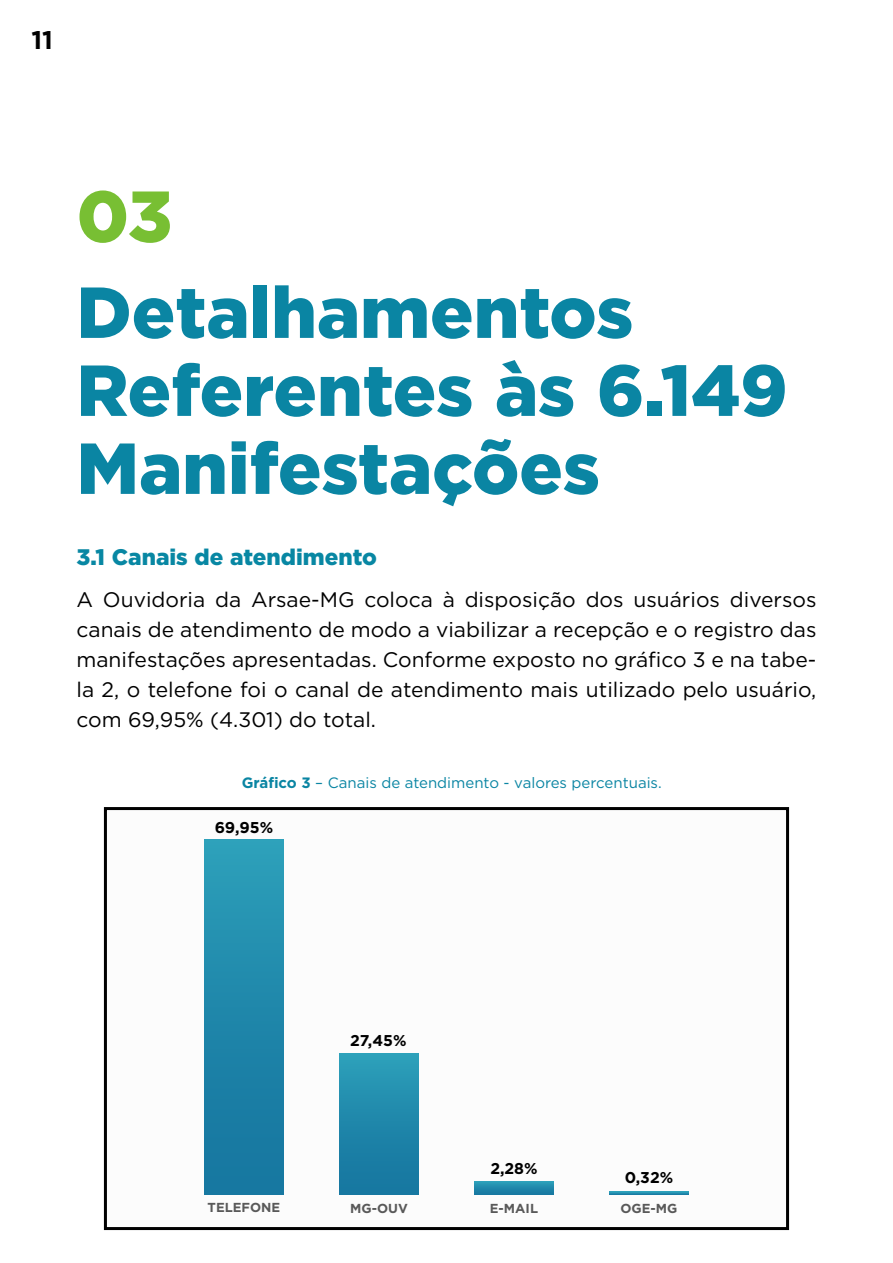
<style>
.page{position:relative;width:893px;height:1263px;background:#fff}
.page>*{position:absolute;margin:0;border:0;box-sizing:border-box;transform-origin:0 0}
.t1{font:900 72px/96px "Gotham";color:#0a85a3}
.t2{font:700 25.5px "Gotham";color:#000}
.t3{font:900 22.5px "Gotham";color:#0887a3}
.t4{font:21px/30px "Gotham";color:#000;text-align:justify}
.t5{font:700 15.6px "Gotham";color:#000}
.t6{font:15px "Gotham";color:#0a85a3}
.t7{font:700 13.05px "Gotham";color:#595959}
.s1{color:#78bf33}
.s2{font-weight:700}
</style>
<div class="page">
<div style="left:104px;top:807px;width:685px;height:423px;border:3px solid #000"></div>
<div style="left:205px;top:839px;width:78px;height:356px;background:linear-gradient(to bottom,#2c9eb9,#14739e)"></div>
<div style="left:340px;top:1054px;width:78px;height:141px;background:linear-gradient(to bottom,#2c9eb8,#14739e)"></div>
<svg style="left:475px;top:1181px;width:78px;height:14px"></svg>
<svg style="left:610px;top:1192px;width:78px;height:3px"></svg>
<p class="t2" style="left:31px;top:23px;width:23px">11</p>
<p class="t1" style="left:76px;top:168px;width:558px"><span class="s1">03<br></span>Detalhamentos</p>
<p class="t1" style="left:76px;top:351px;width:712px;line-height:78px">Referentes às 6.149<br>Manifestações</p>
<p class="t3" style="left:76px;top:542px;width:302px">3.1 Canais de atendimento</p>
<p class="t4" style="left:76px;top:584px;width:741px">A Ouvidoria da Arsae-MG coloca à disposição dos usuários diversos canais de atendimento de modo a viabilizar a recepção e o registro das manifestações apresentadas. Conforme exposto no gráfico 3 e na tabe&shy;la 2, o telefone foi o canal de atendimento mais utilizado pelo usuário, com 69,95% (4.301) do total.</p>
<p class="t6" style="left:242px;top:773px;width:421px"><span class="s2">Gráfico 3</span> – Canais de atendimento - valores percentuais.</p>
<p class="t5" style="left:215px;top:817px;width:60px">69,95%</p>
<p class="t5" style="left:350px;top:1030px;width:58px">27,45%</p>
<p class="t5" style="left:490px;top:1158px;width:49px">2,28%</p>
<p class="t5" style="left:624px;top:1167px;width:50px">0,32%</p>
<p class="t7" style="left:208px;top:1199px;width:74px">TELEFONE</p>
<p class="t7" style="left:350px;top:1199px;width:59px">MG-OUV</p>
<p class="t7" style="left:490px;top:1199px;width:50px">E-MAIL</p>
<p class="t7" style="left:620px;top:1199px;width:58px">OGE-MG</p>
</div>
